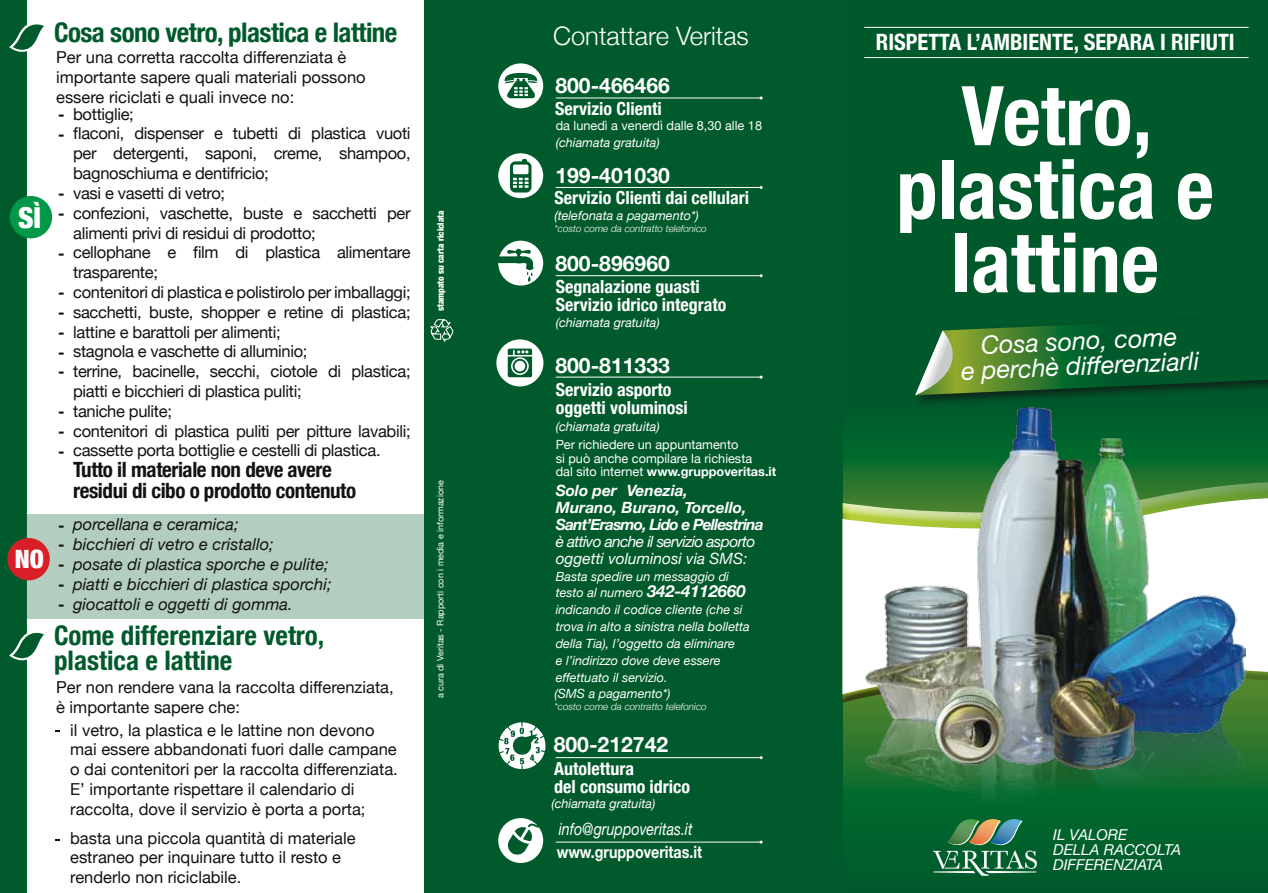
<style>
.page{position:relative;width:1268px;height:893px;background:#fff}
.page>*{position:absolute;margin:0;border:0;box-sizing:border-box;transform-origin:0 0}
.t1{font:700 condensed 82.5px/73.5px "Helvetica Neue";color:#fff;text-align:center}
.t2{font:900 condensed 28.95px "Helvetica Neue";color:#fff}
.t3{font:700 condensed 27px/25.5px "Helvetica Neue";color:#005a2b}
.t4{font:700 condensed 27px "Helvetica Neue";letter-spacing:-.02em;color:#005a2b}
.t5{font:300 25.5px "Helvetica Neue";color:#fff}
.t6{font:italic 25.2px/25.3px "Helvetica Neue";color:#fff;text-align:center}
.t7{font:900 condensed 25.2px "Helvetica Neue";color:#fff}
.t8{font:700 condensed 22.5px "Helvetica Neue";color:#fff}
.t9{font:700 21.15px "Helvetica Neue";color:#fff}
.t10{font:700 condensed 21px/21px "Helvetica Neue";letter-spacing:-.02em;color:#121212}
.t11{font:700 condensed 18px/18px "Helvetica Neue";color:#fff}
.t12{font:italic 16.95px "Helvetica Neue";color:#fff;scale:.84 1}
.t13{font:700 16.95px "Helvetica Neue";color:#fff;scale:.84 1}
.t14{font:16.5px/19.8px "Helvetica Neue";letter-spacing:-.02em;color:#121212}
.t15{font:16.5px/19.8px "Helvetica Neue";color:#121212}
.t16{font:italic 16.5px/19.8px "Helvetica Neue";color:#121212}
.t17{font:700 16.5px/19.8px "Helvetica Neue";color:#121212;text-align:justify;scale:.96 1}
.t18{font:italic 700 15.45px/17px "Helvetica Neue";color:#fff}
.t19{font:italic 15.45px/17px "Helvetica Neue";letter-spacing:-.04em;color:#fff}
.t20{font:italic 15px/15px "Helvetica Neue";color:#fff}
.t21{font:italic 12.75px/17px "Helvetica Neue";color:#fff}
.t22{font:12.75px/13.5px "Helvetica Neue";color:#fff}
.t23{font:italic 300 9.9px "Helvetica Neue";color:#fff}
.t24{font:9px "Helvetica Neue";color:#fff}
.t25{font:900 condensed 9px "Helvetica Neue";color:#fff}
.s1{font-weight:700}
.s2{font-weight:700;font-size:16.5px}
</style>
<div class="page">
<div style="left:11px;top:514px;width:426px;height:105px;background:#b3cdbf"></div>
<div style="left:424px;top:0;width:843px;height:893px;background:#005a2b"></div>
<svg style="left:918px;top:325px;width:349px;height:64px"></svg>
<svg style="left:842px;top:470px;width:425px;height:224px;background:#d5e3cf"></svg>
<hr style="left:864px;top:27px;width:384px;height:1px;background:#fff">
<hr style="left:864px;top:57px;width:384px;height:1px;background:#fff">
<img style="left:865px;top:785px;width:380px;height:88px">
<svg style="left:932px;top:814px;width:104px;height:62px"></svg>
<img style="left:865px;top:388px;width:380px;height:397px">
<svg style="left:429px;top:319px;width:24px;height:24px"></svg>
<hr style="left:555px;top:98px;width:206px;height:1px;background:#fff">
<hr style="left:555px;top:187px;width:206px;height:1px;background:#fff">
<hr style="left:555px;top:275px;width:206px;height:1px;background:#fff">
<hr style="left:555px;top:377px;width:206px;height:1px;background:#fff">
<hr style="left:555px;top:757px;width:206px;height:1px;background:#fff">
<hr style="left:555px;top:842px;width:206px;height:1px;background:#fff">
<svg style="left:498px;top:241px;width:45px;height:45px"></svg>
<svg style="left:498px;top:153px;width:45px;height:45px"></svg>
<svg style="left:498px;top:818px;width:45px;height:45px"></svg>
<svg style="left:498px;top:63px;width:45px;height:45px"></svg>
<svg style="left:496px;top:339px;width:47px;height:47px"></svg>
<svg style="left:498px;top:722px;width:47px;height:47px"></svg>
<svg style="left:0;top:0;width:60px;height:893px"></svg>
<h2 class="t2" style="left:18px;top:200px;width:25px">SÌ</h2>
<h3 class="t7" style="left:15px;top:544px;width:31px">NO</h3>
<h3 class="t4" style="left:54px;top:16px;width:345px">Cosa sono vetro, plastica e lattine</h3>
<p class="t15" style="left:56px;top:47px;width:311px">Per una corretta raccolta differenziata è importante sapere quali materiali possono essere riciclati e quali invece no:</p>
<p class="t14" style="left:73px;top:104px;width:339px">bottiglie;<br>flaconi, dispenser e tubetti di plastica vuoti per detergenti, saponi, creme, shampoo, bagnoschiuma e dentifricio;<br>vasi e vasetti di vetro;<br>confezioni, vaschette, buste e sacchetti per alimenti privi di residui di prodotto;<br>cellophane e film di plastica alimentare trasparente;<br>contenitori di plastica e polistirolo per imballaggi; sacchetti, buste, shopper e retine di plastica; lattine e barattoli per alimenti;<br>stagnola e vaschette di alluminio;<br>terrine, bacinelle, secchi, ciotole di plastica; piatti e bicchieri di plastica puliti;<br>taniche pulite;<br>contenitori di plastica puliti per pitture lavabili; cassette porta bottiglie e cestelli di plastica.</p>
<p class="t10" style="left:73px;top:459px;width:284px">Tutto il materiale non deve avere residui di cibo o prodotto contenuto</p>
<p class="t16" style="left:73px;top:514px;width:260px">porcellana e ceramica;<br>bicchieri di vetro e cristallo;<br>posate di plastica sporche e pulite; piatti e bicchieri di plastica sporchi; giocattoli e oggetti di gomma.</p>
<p class="t17" style="left:58px;top:104px;width:8px">- -</p>
<p class="t17" style="left:58px;top:183px;width:8px">- -</p>
<p class="t17" style="left:58px;top:242px;width:8px">-</p>
<p class="t17" style="left:58px;top:282px;width:8px">- - - - -</p>
<p class="t17" style="left:58px;top:401px;width:8px">- - -</p>
<p class="t17" style="left:58px;top:514px;width:8px">- - - - -</p>
<h3 class="t3" style="left:54px;top:622px;width:272px">Come differenziare vetro, plastica e lattine</h3>
<p class="t15" style="left:56px;top:677px;width:339px">Per non rendere vana la raccolta differenziata, è importante sapere che:</p>
<p class="t15" style="left:70px;top:720px;width:329px">il vetro, la plastica e le lattine non devono mai essere abbandonati fuori dalle campane o dai contenitori per la raccolta differenziata.<br>E’ importante rispettare il calendario di raccolta, dove il servizio è porta a porta;</p>
<p class="t15" style="left:70px;top:828px;width:287px">basta una piccola quantità di materiale estraneo per inquinare tutto il resto e renderlo non riciclabile.</p>
<p class="t25" style="left:435px;top:311px;width:102px;rotate:-90deg">stampato su carta riciclata</p>
<p class="t24" style="left:435px;top:698px;width:220px;rotate:-90deg">a cura di Veritas - Rapporti con i media e informazione</p>
<h3 class="t5" style="left:553px;top:20px;width:197px">Contattare Veritas</h3>
<p class="t9" style="left:555px;top:73px;width:116px">800-466466</p>
<p class="t11" style="left:555px;top:99px;width:108px">Servizio Clienti</p>
<p class="t22" style="left:555px;top:119px;width:208px">da lunedì a venerdì dalle 8,30 alle 18</p>
<p class="t21" style="left:555px;top:134px;width:105px">(chiamata gratuita)</p>
<p class="t9" style="left:555px;top:163px;width:116px">199-401030</p>
<p class="t11" style="left:554px;top:189px;width:196px">Servizio Clienti dai cellulari</p>
<p class="t21" style="left:554px;top:206px;width:146px">(telefonata a pagamento*)</p>
<p class="t23" style="left:554px;top:222px;width:154px">*costo come da contratto telefonico</p>
<p class="t9" style="left:555px;top:250px;width:116px">800-896960</p>
<p class="t11" style="left:555px;top:277px;width:172px">Segnalazione guasti<br>Servizio idrico integrato</p>
<p class="t21" style="left:555px;top:314px;width:105px">(chiamata gratuita)</p>
<p class="t9" style="left:555px;top:353px;width:116px">800-811333</p>
<p class="t11" style="left:555px;top:380px;width:134px">Servizio asporto oggetti voluminosi</p>
<p class="t21" style="left:555px;top:418px;width:105px">(chiamata gratuita)</p>
<p class="t22" style="left:555px;top:438px;width:222px">Per richiedere un appuntamento<br>si può anche compilare la richiesta<br>dal sito internet <span class="s1">www.gruppoveritas.it</span></p>
<p class="t18" style="left:555px;top:482px;width:209px">Solo per Venezia,<br>Murano, Burano, Torcello,<br>Sant’Erasmo, Lido e Pellestrina</p>
<p class="t19" style="left:555px;top:532px;width:201px">è attivo anche il servizio asporto oggetti voluminosi via SMS:</p>
<p class="t21" style="left:555px;top:567px;width:195px">Basta spedire un messaggio di testo al numero <span class="s2">342-4112660 </span>indicando il codice cliente (che si trova in alto a sinistra nella bolletta della Tia), l’oggetto da eliminare<br>e l’indirizzo dove deve essere effettuato il servizio.</p>
<p class="t21" style="left:554px;top:684px;width:118px">(SMS a pagamento*)</p>
<p class="t23" style="left:554px;top:700px;width:154px">*costo come da contratto telefonico</p>
<p class="t9" style="left:553px;top:732px;width:116px">800-212742</p>
<p class="t11" style="left:554px;top:760px;width:138px">Autolettura<br>del consumo idrico</p>
<p class="t21" style="left:551px;top:795px;width:105px">(chiamata gratuita)</p>
<p class="t12" style="left:558px;top:818px;width:161px">info@gruppoveritas.it</p>
<p class="t13" style="left:556px;top:841px;width:175px">www.gruppoveritas.it</p>
<h3 class="t8" style="left:875px;top:29px;width:360px">RISPETTA L’AMBIENTE, SEPARA I RIFIUTI</h3>
<h1 class="t1" style="left:896px;top:78px;width:319px">Vetro, plastica e lattine</h1>
<h3 class="t6" style="left:959px;top:334px;width:239px;rotate:-3deg">Cosa sono, come<br>e perchè differenziarli</h3>
<p class="t20" style="left:1052px;top:827px;width:130px">IL VALORE<br>DELLA RACCOLTA<br>DIFFERENZIATA</p>
</div>
